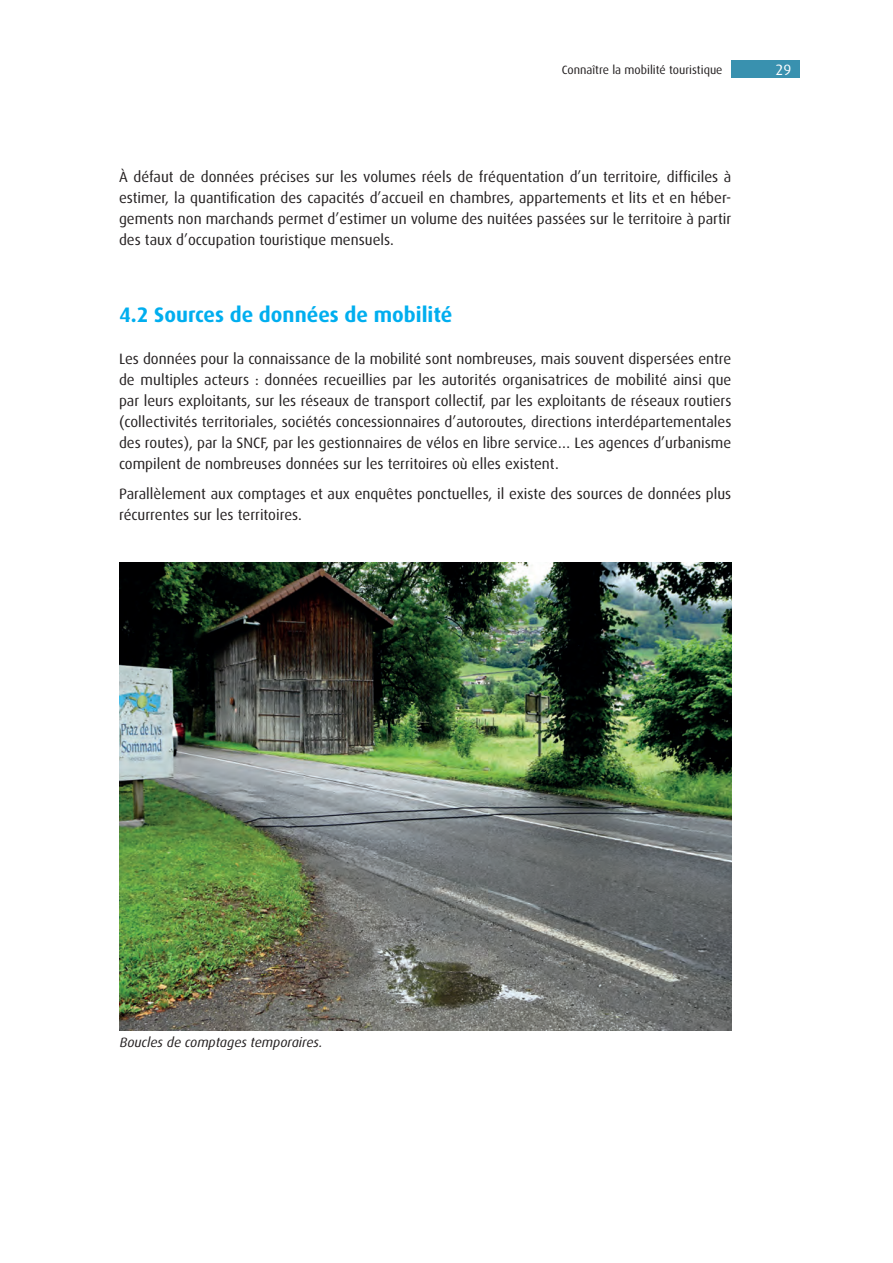
<style>
.page{position:relative;width:893px;height:1263px;background:#fff}
.page>*{position:absolute;margin:0;border:0;box-sizing:border-box;transform-origin:0 0}
.t1{font:700 21px "Dax OT";color:#00aeef}
.t2{font:15px/21px "Dax OT";color:#231f20;text-align:justify}
.t3{font:15px "Dax OT";color:#fff}
.t4{font:italic 13.5px "Dax OT";color:#231f20}
.t5{font:12px "Dax OT";color:#231f20}
</style>
<div class="page">
<div style="left:731px;top:61px;width:69px;height:17px;background:#3991af"></div>
<img style="left:119px;top:562px;width:612px;height:468px">
<p class="t5" style="left:562px;top:63px;width:162px">Connaître la mobilité touristique</p>
<p class="t3" style="left:775px;top:62px;width:17px">29</p>
<p class="t2" style="left:119px;top:166px;width:614px">À défaut de données précises sur les volumes réels de fréquentation d’un territoire, difficiles à estimer, la quantification des capacités d’accueil en chambres, appartements et lits et en héber&shy;gements non marchands permet d’estimer un volume des nuitées passées sur le territoire à partir des taux d’occupation touristique mensuels.</p>
<h1 class="t1" style="left:119px;top:303px;width:335px">4.2 Sources de données de mobilité</h1>
<p class="t2" style="left:119px;top:349px;width:614px">Les données pour la connaissance de la mobilité sont nombreuses, mais souvent dispersées entre de multiples acteurs : données recueillies par les autorités organisatrices de mobilité ainsi que par leurs exploitants, sur les réseaux de transport collectif, par les exploitants de réseaux routiers (collectivités territoriales, sociétés concessionnaires d’autoroutes, directions interdépartementales des routes), par la SNCF, par les gestionnaires de vélos en libre service… Les agences d’urbanisme compilent de nombreuses données sur les territoires où elles existent.</p>
<p class="t2" style="left:119px;top:483px;width:614px">Parallèlement aux comptages et aux enquêtes ponctuelles, il existe des sources de données plus récurrentes sur les territoires.</p>
<p class="t4" style="left:120px;top:1034px;width:204px">Boucles de comptages temporaires.</p>
</div>
